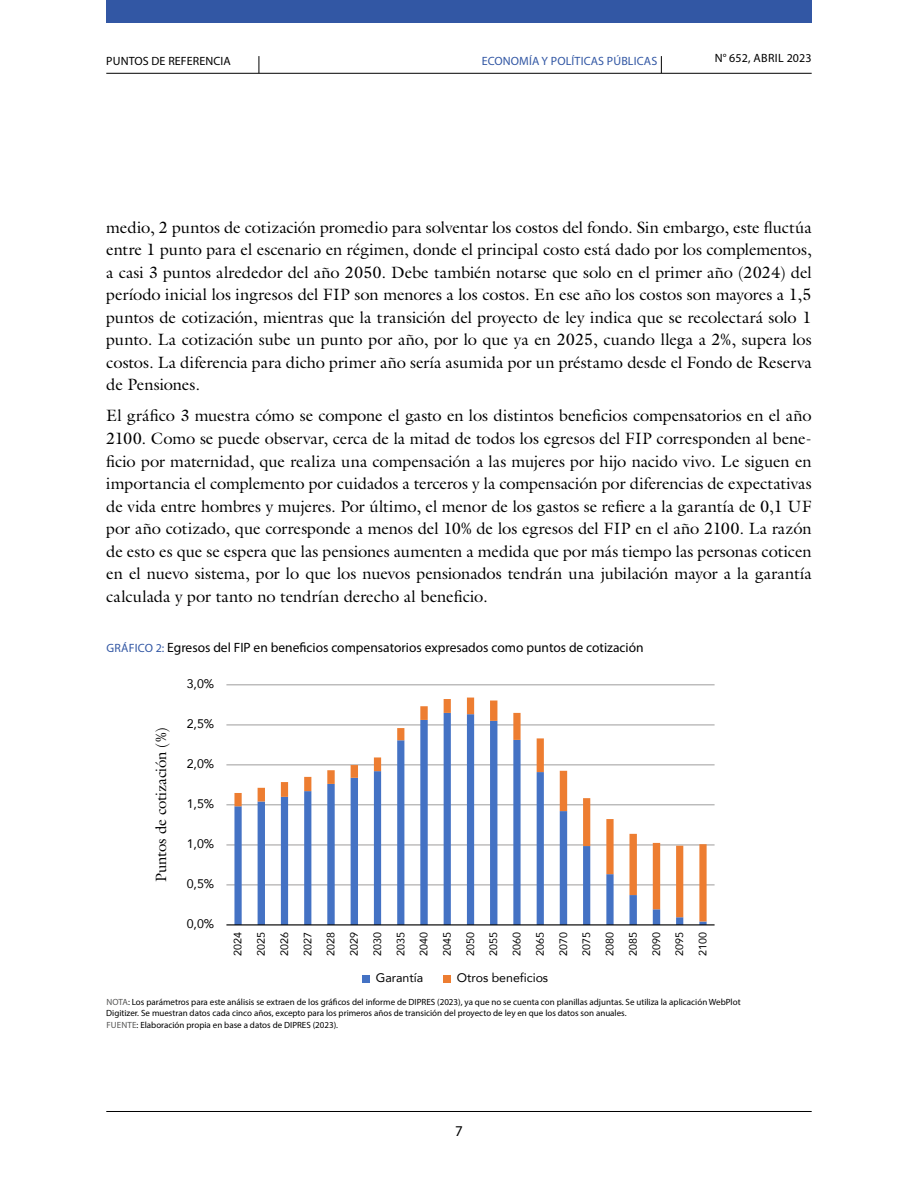
<style>
.page{position:relative;width:918px;height:1188px;background:#fff}
.page>*{position:absolute;margin:0;border:0;box-sizing:border-box;transform-origin:0 0}
.t1{font:16.5px/22.5px "Galliard Pro";letter-spacing:-.005em;color:#000;text-align:justify}
.t2{font:15px "Galliard Pro";letter-spacing:-.01em;color:#000}
.t3{font:15px "Myriad Pro";color:#000}
.t4{font:13.5px "Myriad Pro";color:#000}
.t5{font:12.45px "Avenir";letter-spacing:-.005em;color:#000}
.t6{font:12px "Myriad Pro";letter-spacing:.01em;color:#000}
.t7{font:12px "Myriad Pro";letter-spacing:.01em;color:#3257a4}
.t8{font:10.8px/23.2px "Avenir";letter-spacing:-.005em;color:#000;text-align:justify}
.t9{font:9px/10.8px "Myriad Pro";color:#000}
.s1{font-size:12px;color:#3257a4}
.s2{color:#575756}
</style>
<div class="page">
<hr style="left:106px;top:1111px;width:706px;height:1px;background:#000">
<div style="left:106px;top:0;width:706px;height:23px;background:#3257a4"></div>
<hr style="left:106px;top:73px;width:706px;height:1px;background:#000">
<svg style="left:259px;top:56px;width:1px;height:17px"></svg>
<svg style="left:661px;top:56px;width:1px;height:17px"></svg>
<hr style="left:226px;top:885px;width:489px;height:1px;background:#9d9c9c">
<hr style="left:226px;top:845px;width:489px;height:1px;background:#9d9c9c">
<hr style="left:226px;top:804px;width:489px;height:1px;background:#9d9c9c">
<hr style="left:226px;top:764px;width:489px;height:1px;background:#9d9c9c">
<hr style="left:226px;top:725px;width:489px;height:1px;background:#9d9c9c">
<hr style="left:226px;top:684px;width:489px;height:1px;background:#9d9c9c">
<svg style="left:234px;top:698px;width:473px;height:224px"></svg>
<hr style="left:226px;top:924px;width:489px;height:1px;background:#000">
<div style="left:362px;top:975px;width:7px;height:7px;background:#4472c4"></div>
<div style="left:443px;top:975px;width:7px;height:7px;background:#ed7d31"></div>
<p class="t6" style="left:106px;top:54px;width:126px">PUNTOS DE REFERENCIA</p>
<p class="t7" style="left:482px;top:54px;width:177px">ECONOMÍA Y POLÍTICAS PÚBLICAS</p>
<p class="t6" style="left:715px;top:51px;width:98px">N° 652, ABRIL 2023</p>
<p class="t1" style="left:106px;top:216px;width:707px">medio, 2 puntos de cotización promedio para solventar los costos del fondo. Sin embargo, este fluctúa entre 1 punto para el escenario en régimen, donde el principal costo está dado por los complementos, a casi 3 puntos alrededor del año 2050. Debe también notarse que solo en el primer año (2024) del período inicial los ingresos del FIP son menores a los costos. En ese año los costos son mayores a 1,5 puntos de cotización, mientras que la transición del proyecto de ley indica que se recolectará solo 1 punto. La cotización sube un punto por año, por lo que ya en 2025, cuando llega a 2%, supera los costos. La diferencia para dicho primer año sería asumida por un préstamo desde el Fondo de Reserva de Pensiones.</p>
<p class="t1" style="left:106px;top:404px;width:707px">El gráfico 3 muestra cómo se compone el gasto en los distintos beneficios compensatorios en el año 2100. Como se puede observar, cerca de la mitad de todos los egresos del FIP corresponden al bene&shy;ficio por maternidad, que realiza una compensación a las mujeres por hijo nacido vivo. Le siguen en importancia el complemento por cuidados a terceros y la compensación por diferencias de expectativas de vida entre hombres y mujeres. Por último, el menor de los gastos se refiere a la garantía de 0,1 UF por año cotizado, que corresponde a menos del 10% de los egresos del FIP en el año 2100. La razón de esto es que se espera que las pensiones aumenten a medida que por más tiempo las personas coticen en el nuevo sistema, por lo que los nuevos pensionados tendrán una jubilación mayor a la garantía calculada y por tanto no tendrían derecho al beneficio.</p>
<p class="t4" style="left:106px;top:639px;width:539px"><span class="s1">GRÁFICO 2:</span> Egresos del FIP en beneficios compensatorios expresados como puntos de cotización</p>
<p class="t2" style="left:151px;top:882px;width:157px;rotate:-90deg">Puntos de cotización (%)</p>
<p class="t5" style="left:187px;top:674px;width:29px">3,0%</p>
<p class="t5" style="left:187px;top:714px;width:29px">2,5%</p>
<p class="t5" style="left:187px;top:754px;width:29px">2,0%</p>
<p class="t5" style="left:187px;top:794px;width:29px">1,5%</p>
<p class="t5" style="left:187px;top:834px;width:29px">1,0%</p>
<p class="t5" style="left:187px;top:874px;width:29px">0,5%</p>
<p class="t5" style="left:187px;top:914px;width:29px">0,0%</p>
<p class="t8" style="left:226px;top:956px;width:25px;rotate:-90deg">2024<br>2025<br>2026<br>2027<br>2028<br>2029<br>2030<br>2035<br>2040<br>2045<br>2050<br>2055<br>2060<br>2065<br>2070<br>2075<br>2080<br>2085<br>2090<br>2095<br>2100</p>
<p class="t5" style="left:376px;top:968px;width:49px">Garantía</p>
<p class="t5" style="left:457px;top:968px;width:93px">Otros beneficios</p>
<p class="t9" style="left:106px;top:997px;width:636px"><span class="s2">NOTA</span>: Los parámetros para este análisis se extraen de los gráficos del informe de DIPRES (2023), ya que no se cuenta con planillas adjuntas. Se utiliza la aplicación WebPlot<br>Digitizer. Se muestran datos cada cinco años, excepto para los primeros años de transición del proyecto de ley en que los datos son anuales.</p>
<p class="t9" style="left:106px;top:1020px;width:233px"><span class="s2">FUENTE</span>: Elaboración propia en base a datos de DIPRES (2023).</p>
<p class="t3" style="left:455px;top:1122px;width:9px">7</p>
</div>
